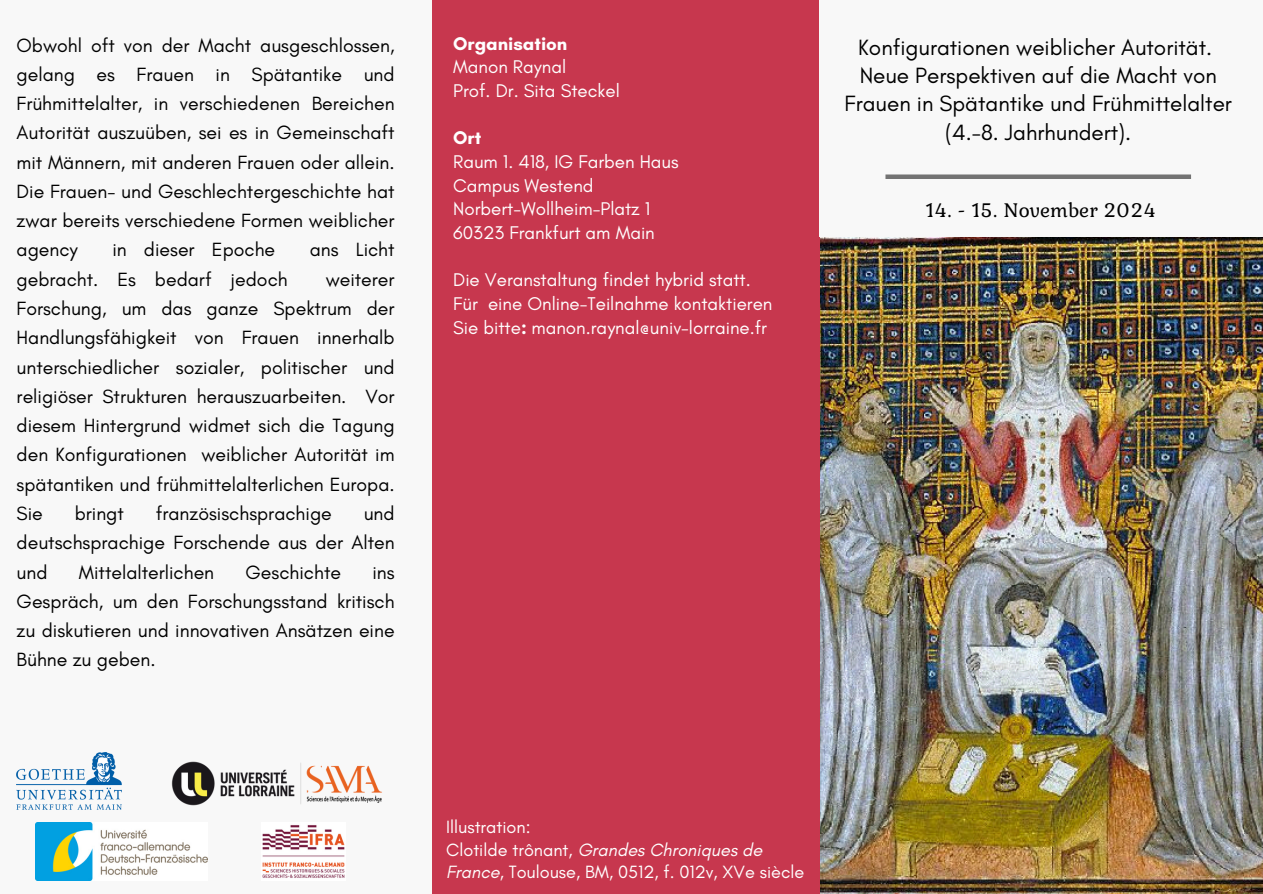
<style>
.page{position:relative;width:1263px;height:894px;background:#fff}
.page>*{position:absolute;margin:0;border:0;box-sizing:border-box;transform-origin:0 0}
.t1{font:22.5px/28.2px "Glacial Indifference";color:#000;text-align:center}
.t2{font:21px "Kurale";color:#000}
.t3{font:19.5px/29.2px "Glacial Indifference";color:#000;text-align:justify}
.t4{font:18.75px/23.7px "Glacial Indifference";color:#fff}
.t5{font:700 18.75px "Glacial Indifference";color:#fff}
.t6{font:18.15px/22.5px "Glacial Indifference";color:#fff}
.s1{font-weight:700}
.s2{font-style:italic}
</style>
<div class="page">
<div style="left:0;top:0;width:1263px;height:893px;background:#f8f8f8"></div>
<img style="left:819px;top:237px;width:444px;height:656px">
<div style="left:432px;top:0;width:387px;height:893px;background:#c7374e"></div>
<div style="left:885px;top:174px;width:306px;height:5px;background:#737373"></div>
<img style="left:17px;top:752px;width:104px;height:57px">
<img style="left:171px;top:761px;width:211px;height:45px">
<img style="left:35px;top:822px;width:173px;height:57px">
<img style="left:262px;top:825px;width:83px;height:53px">
<p class="t3" style="left:17px;top:30px;width:380px">Obwohl oft von der Macht ausgeschlossen, gelang es Frauen in Spätantike und Frühmittelalter, in verschiedenen Bereichen Autorität auszuüben, sei es in Gemeinschaft mit Männern, mit anderen Frauen oder allein.<br>Die Frauen- und Geschlechtergeschichte hat zwar bereits verschiedene Formen weiblicher agency</p>
<p class="t3" style="left:112px;top:235px;width:164px">in dieser Epoche</p>
<p class="t3" style="left:310px;top:235px;width:86px">ans Licht</p>
<p class="t3" style="left:17px;top:264px;width:273px">gebracht. Es bedarf jedoch</p>
<p class="t3" style="left:17px;top:264px;width:380px;text-indent:309px">weiterer Forschung, um das ganze Spektrum der Handlungsfähigkeit von Frauen innerhalb unterschiedlicher sozialer, politischer und religiöser Strukturen herauszuarbeiten. Vor diesem Hintergrund widmet sich die Tagung den Konfigurationen weiblicher Autorität im spätantiken und frühmittelalterlichen Europa.<br>Sie</p>
<p class="t3" style="left:17px;top:498px;width:380px;text-indent:347px">und deutschsprachige Forschende aus der Alten und</p>
<p class="t3" style="left:75px;top:498px;width:51px">bringt</p>
<p class="t3" style="left:156px;top:498px;width:178px">französischsprachige</p>
<p class="t3" style="left:79px;top:557px;width:137px">Mittelalterlichen</p>
<p class="t3" style="left:246px;top:557px;width:97px">Geschichte</p>
<p class="t3" style="left:17px;top:557px;width:380px;text-indent:356px">ins Gespräch, um den Forschungsstand kritisch zu diskutieren und innovativen Ansätzen eine Bühne zu geben.</p>
<p class="t5" style="left:453px;top:32px;width:116px">Organisation</p>
<p class="t4" style="left:453px;top:55px;width:114px">Manon Raynal</p>
<p class="t4" style="left:453px;top:79px;width:168px">Prof. Dr. Sita Steckel</p>
<p class="t5" style="left:453px;top:126px;width:30px">Ort</p>
<p class="t4" style="left:453px;top:149px;width:227px">Raum 1. 418, IG Farben Haus</p>
<p class="t4" style="left:453px;top:173px;width:142px">Campus Westend</p>
<p class="t4" style="left:453px;top:197px;width:199px">Norbert-Wollheim-Platz 1</p>
<p class="t4" style="left:453px;top:220px;width:203px">60323 Frankfurt am Main</p>
<p class="t4" style="left:453px;top:268px;width:299px">Die Veranstaltung findet hybrid statt.</p>
<p class="t4" style="left:453px;top:291px;width:321px">Für eine Online-Teilnahme kontaktieren<br>Sie bitte<span class="s1">:</span> manon.raynal@univ-lorraine.fr</p>
<p class="t1" style="left:845px;top:33px;width:389px">Konfigurationen weiblicher Autorität.<br>Neue Perspektiven auf die Macht von Frauen in Spätantike und Frühmittelalter (4.-8. Jahrhundert).</p>
<p class="t2" style="left:926px;top:193px;width:232px">14. - 15. November 2024</p>
<h1 class="t6" style="left:446px;top:815px;width:86px">Illustration:</h1>
<h1 class="t6" style="left:446px;top:838px;width:360px">Clotilde trônant, <span class="s2">Grandes Chroniques de<br>France</span>, Toulouse, BM, 0512, f. 012v, XVe siècle</h1>
</div>
